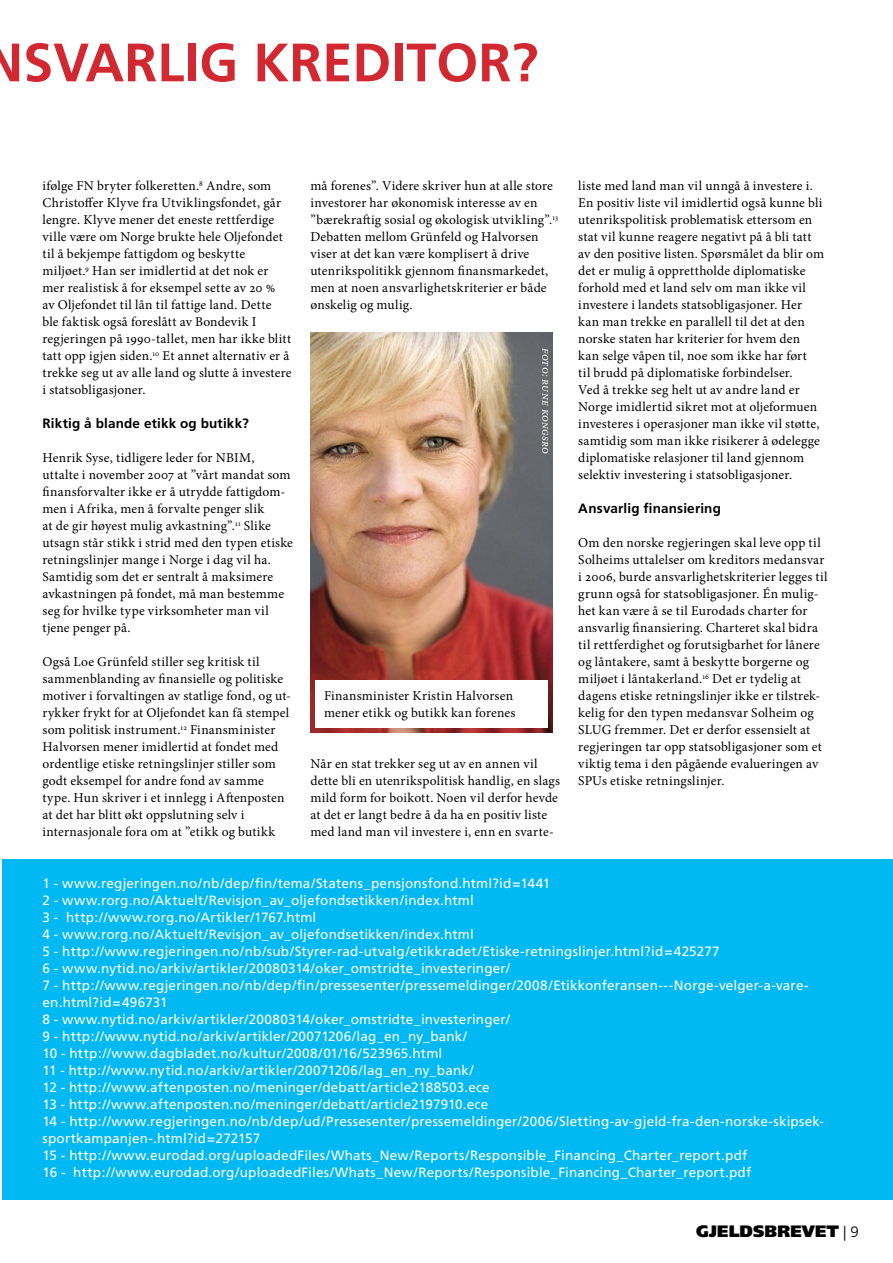
<style>
.page{position:relative;width:893px;height:1263px;background:#fff}
.page>*{position:absolute;margin:0;border:0;box-sizing:border-box;transform-origin:0 0}
.t1{font:700 54px "Frutiger";color:#d12832}
.t2{font:900 16.5px "Frutiger";letter-spacing:.005em;color:#000}
.t3{font:13.5px/17px "Minion Pro";letter-spacing:.015em;color:#000}
.t4{font:13.5px/17px "Frutiger";letter-spacing:.015em;color:#fff}
.t5{font:700 13.5px "Frutiger";letter-spacing:.015em;color:#000}
.t6{font:italic 12px "Minion Pro";letter-spacing:.01em;color:#fff}
.s1{font-weight:300;font-size:15px}
</style>
<div class="page">
<div style="left:2px;top:859px;width:891px;height:340px;background:#00b9f3"></div>
<img style="left:310px;top:333px;width:243px;height:399px">
<div style="left:315px;top:680px;width:233px;height:48px;background:#fff"></div>
<h1 class="t1" style="left:-16px;top:31px;width:35px">nsv</h1>
<h1 class="t1" style="left:85px;top:31px;width:67px">arlig</h1>
<h1 class="t1" style="left:253px;top:31px;width:287px">kreditor?</h1>
<p class="t3" style="left:43px;top:177px;width:250px">ifølge FN bryter folkeretten.<sup>8</sup> Andre, som Christoffer Klyve fra Utviklingsfondet, går lengre. Klyve mener det eneste rettferdige ville være om Norge brukte hele Oljefondet til å bekjempe fattigdom og beskytte miljøet.<sup>9</sup> Han ser imidlertid at det nok er mer realistisk å for eksempel sette av 20 %<br>av Oljefondet til lån til fattige land. Dette<br>ble faktisk også foreslått av Bondevik I regjeringen på 1990-tallet, men har ikke blitt tatt opp igjen siden.<sup>10</sup> Et annet alternativ er å trekke seg ut av alle land og slutte å investere i statsobligasjoner.</p>
<p class="t5" style="left:43px;top:416px;width:208px">Riktig å blande etikk og butikk?</p>
<p class="t3" style="left:43px;top:449px;width:252px">Henrik Syse, tidligere leder for NBIM, uttalte i november 2007 at ”vårt mandat som finansforvalter ikke er å utrydde fattigdom&shy;men i Afrika, men å forvalte penger slik<br>at de gir høyest mulig avkastning”.<sup>11</sup> Slike utsagn står stikk i strid med den typen etiske retningslinjer mange i Norge i dag vil ha.<br>Samtidig som det er sentralt å maksimere avkastningen på fondet, må man bestemme seg for hvilke type virksomheter man vil tjene penger på.</p>
<p class="t3" style="left:43px;top:654px;width:250px">Også Loe Grünfeld stiller seg kritisk til sammenblanding av finansielle og politiske motiver i forvaltingen av statlige fond, og ut&shy;rykker frykt for at Oljefondet kan få stempel som politisk instrument.<sup>12</sup> Finansminister Halvorsen mener imidlertid at fondet med ordentlige etiske retningslinjer stiller som godt eksempel for andre fond av samme type. Hun skriver i et innlegg i Aftenposten at det har blitt økt oppslutning selv i internasjonale fora om at ”etikk og butikk</p>
<p class="t3" style="left:310px;top:177px;width:249px">må forenes”. Videre skriver hun at alle store investorer har økonomisk interesse av en ”bærekraftig sosial og økologisk utvikling”.<sup>13<br></sup>Debatten mellom Grünfeld og Halvorsen viser at det kan være komplisert å drive utenrikspolitikk gjennom finansmarkedet, men at noen ansvarlighetskriterier er både ønskelig og mulig.</p>
<p class="t6" style="left:554px;top:348px;width:107px;rotate:90deg">Foto: Rune Kongsro</p>
<p class="t3" style="left:324px;top:688px;width:193px">Finansminister Kristin Halvorsen mener etikk og butikk kan forenes</p>
<p class="t3" style="left:310px;top:756px;width:251px">Når en stat trekker seg ut av en annen vil dette bli en utenrikspolitisk handlig, en slags mild form for boikott. Noen vil derfor hevde at det er langt bedre å da ha en positiv liste med land man vil investere i, enn en svarte-</p>
<p class="t3" style="left:578px;top:177px;width:247px">liste med land man vil unngå å investere i.<br>En positiv liste vil imidlertid også kunne bli utenrikspolitisk problematisk ettersom en stat vil kunne reagere negativt på å bli tatt av den positive listen. Spørsmålet da blir om det er mulig å opprettholde diplomatiske forhold med et land selv om man ikke vil investere i landets statsobligasjoner. Her kan man trekke en parallell til det at den norske staten har kriterier for hvem den kan selge våpen til, noe som ikke har ført<br>til brudd på diplomatiske forbindelser.<br>Ved å trekke seg helt ut av andre land er Norge imidlertid sikret mot at oljeformuen investeres i operasjoner man ikke vil støtte, samtidig som man ikke risikerer å ødelegge diplomatiske relasjoner til land gjennom selektiv investering i statsobligasjoner.</p>
<p class="t5" style="left:578px;top:501px;width:144px">Ansvarlig finansiering</p>
<p class="t3" style="left:578px;top:535px;width:251px">Om den norske regjeringen skal leve opp til Solheims uttalelser om kreditors medansvar i 2006, burde ansvarlighetskriterier legges til grunn også for statsobligasjoner. Én mulig&shy;het kan være å se til Eurodads charter for ansvarlig finansiering. Charteret skal bidra til rettferdighet og forutsigbarhet for lånere og låntakere, samt å beskytte borgerne og miljøet i låntakerland.<sup>16</sup> Det er tydelig at dagens etiske retningslinjer ikke er tilstrek&shy;kelig for den typen medansvar Solheim og SLUG fremmer. Det er derfor essensielt at regjeringen tar opp statsobligasjoner som et viktig tema i den pågående evalueringen av SPUs etiske retningslinjer.</p>
<p class="t4" style="left:43px;top:874px;width:783px">1 - www.regjeringen.no/nb/dep/fin/tema/Statens_pensjonsfond.html?id=1441<br>2 - www.rorg.no/Aktuelt/Revisjon_av_oljefondsetikken/index.html<br>3 - http://www.rorg.no/Artikler/1767.html<br>4 - www.rorg.no/Aktuelt/Revisjon_av_oljefondsetikken/index.html<br>5 - http://www.regjeringen.no/nb/sub/Styrer-rad-utvalg/etikkradet/Etiske-retningslinjer.html?id=425277<br>6 - www.nytid.no/arkiv/artikler/20080314/oker_omstridte_investeringer/<br>7 - http://www.regjeringen.no/nb/dep/fin/pressesenter/pressemeldinger/2008/Etikkonferansen---Norge-velger-a-vare&shy;en.html?id=496731<br>8 - www.nytid.no/arkiv/artikler/20080314/oker_omstridte_investeringer/<br>9 - http://www.nytid.no/arkiv/artikler/20071206/lag_en_ny_bank/<br>10 - http://www.dagbladet.no/kultur/2008/01/16/523965.html<br>11 - http://www.nytid.no/arkiv/artikler/20071206/lag_en_ny_bank/<br>12 - http://www.aftenposten.no/meninger/debatt/article2188503.ece<br>13 - http://www.aftenposten.no/meninger/debatt/article2197910.ece<br>14 - http://www.regjeringen.no/nb/dep/ud/Pressesenter/pressemeldinger/2006/Sletting-av-gjeld-fra-den-norske-skipsek&shy;sportkampanjen-.html?id=272157<br>15 - http://www.eurodad.org/uploadedFiles/Whats_New/Reports/Responsible_Financing_Charter_report.pdf<br>16 - http://www.eurodad.org/uploadedFiles/Whats_New/Reports/Responsible_Financing_Charter_report.pdf</p>
<p class="t2" style="left:696px;top:1221px;width:152px">GJELDSBREVET <span class="s1">|</span></p>
</div>
